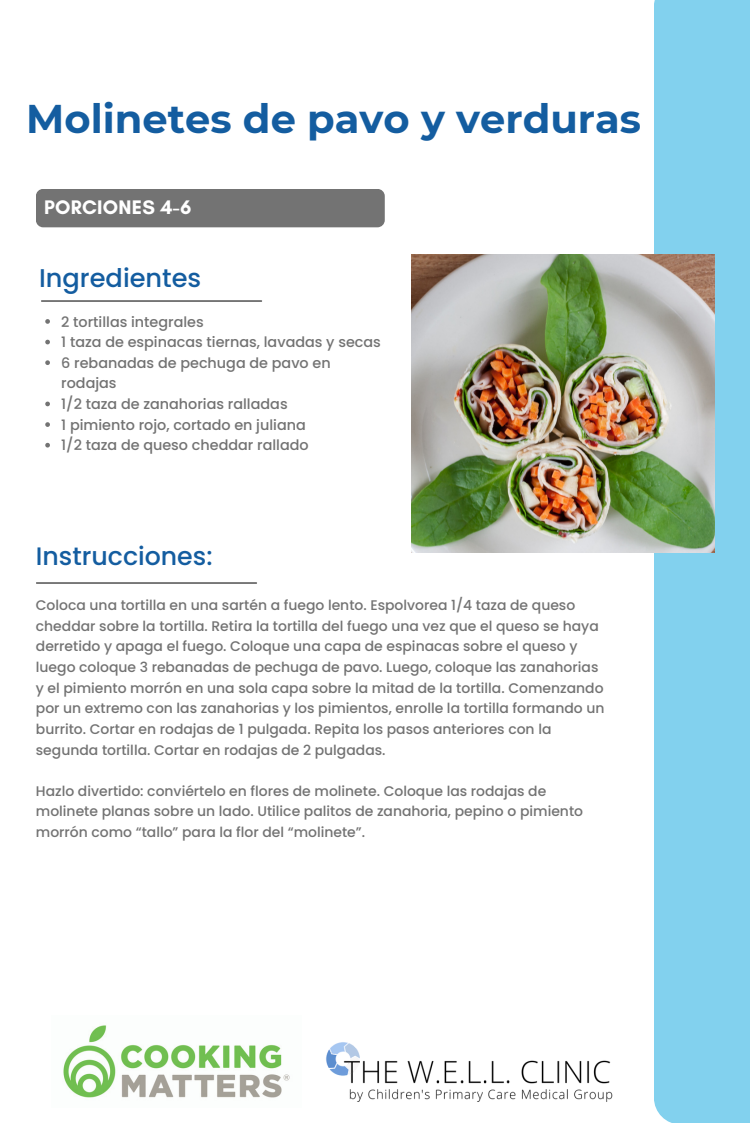
<style>
.page{position:relative;width:750px;height:1125px;background:#fff}
.page>*{position:absolute;margin:0;border:0;box-sizing:border-box;transform-origin:0 0}
.t1{font:700 40px "Montserrat";color:#145da0}
.t2{font:500 25.62px "Poppins";color:#145da0}
.t3{font:500 25.25px "Poppins";color:#145da0}
.t4{font:700 20px "Glacial Indifference";letter-spacing:.015em;color:#fff}
.t5{font:500 14.38px/20.6px "Poppins";color:#737373}
.t6{font:500 14px/20.6px "Poppins";color:#737373}
</style>
<div class="page">
<div style="left:654px;top:0;width:96px;height:1123px;background:#82d1ee"></div>
<img style="left:411px;top:255px;width:304px;height:297px">
<div style="left:36px;top:189px;width:349px;height:38px;background:#737373"></div>
<svg style="left:41px;top:300px;width:221px;height:2px"></svg>
<img style="left:63px;top:1025px;width:227px;height:73px">
<svg style="left:36px;top:582px;width:221px;height:2px"></svg>
<img style="left:326px;top:1042px;width:287px;height:60px">
<svg style="left:45px;top:319px;width:5px;height:5px"></svg>
<svg style="left:45px;top:340px;width:5px;height:4px"></svg>
<svg style="left:45px;top:360px;width:5px;height:5px"></svg>
<svg style="left:45px;top:402px;width:5px;height:4px"></svg>
<svg style="left:45px;top:422px;width:5px;height:5px"></svg>
<svg style="left:45px;top:443px;width:5px;height:5px"></svg>
<p class="t1" style="left:26px;top:94px;width:616px">Molinetes de pavo y verduras</p>
<p class="t4" style="left:44px;top:195px;width:149px">PORCIONES 4-6</p>
<p class="t2" style="left:39px;top:260px;width:164px">Ingredientes</p>
<p class="t5" style="left:61px;top:311px;width:144px">2 tortillas integrales</p>
<p class="t5" style="left:61px;top:332px;width:321px">1 taza de espinacas tiernas, lavadas y secas</p>
<p class="t5" style="left:61px;top:353px;width:271px">6 rebanadas de pechuga de pavo en rodajas</p>
<p class="t5" style="left:61px;top:394px;width:228px">1/2 taza de zanahorias ralladas</p>
<p class="t5" style="left:61px;top:414px;width:246px">1 pimiento rojo, cortado en juliana</p>
<p class="t5" style="left:61px;top:435px;width:249px">1/2 taza de queso cheddar rallado</p>
<p class="t3" style="left:36px;top:538px;width:178px">Instrucciones:</p>
<p class="t6" style="left:36px;top:595px;width:570px">Coloca una tortilla en una sartén a fuego lento. Espolvorea 1/4 taza de queso cheddar sobre la tortilla. Retira la tortilla del fuego una vez que el queso se haya derretido y apaga el fuego. Coloque una capa de espinacas sobre el queso y luego coloque 3 rebanadas de pechuga de pavo. Luego, coloque las zanahorias y el pimiento morrón en una sola capa sobre la mitad de la tortilla. Comenzando por un extremo con las zanahorias y los pimientos, enrolle la tortilla formando un burrito. Cortar en rodajas de 1 pulgada. Repita los pasos anteriores con la segunda tortilla. Cortar en rodajas de 2 pulgadas.</p>
<p class="t6" style="left:36px;top:781px;width:549px">Hazlo divertido: conviértelo en flores de molinete. Coloque las rodajas de molinete planas sobre un lado. Utilice palitos de zanahoria, pepino o pimiento morrón como “tallo” para la flor del “molinete”.</p>
</div>
